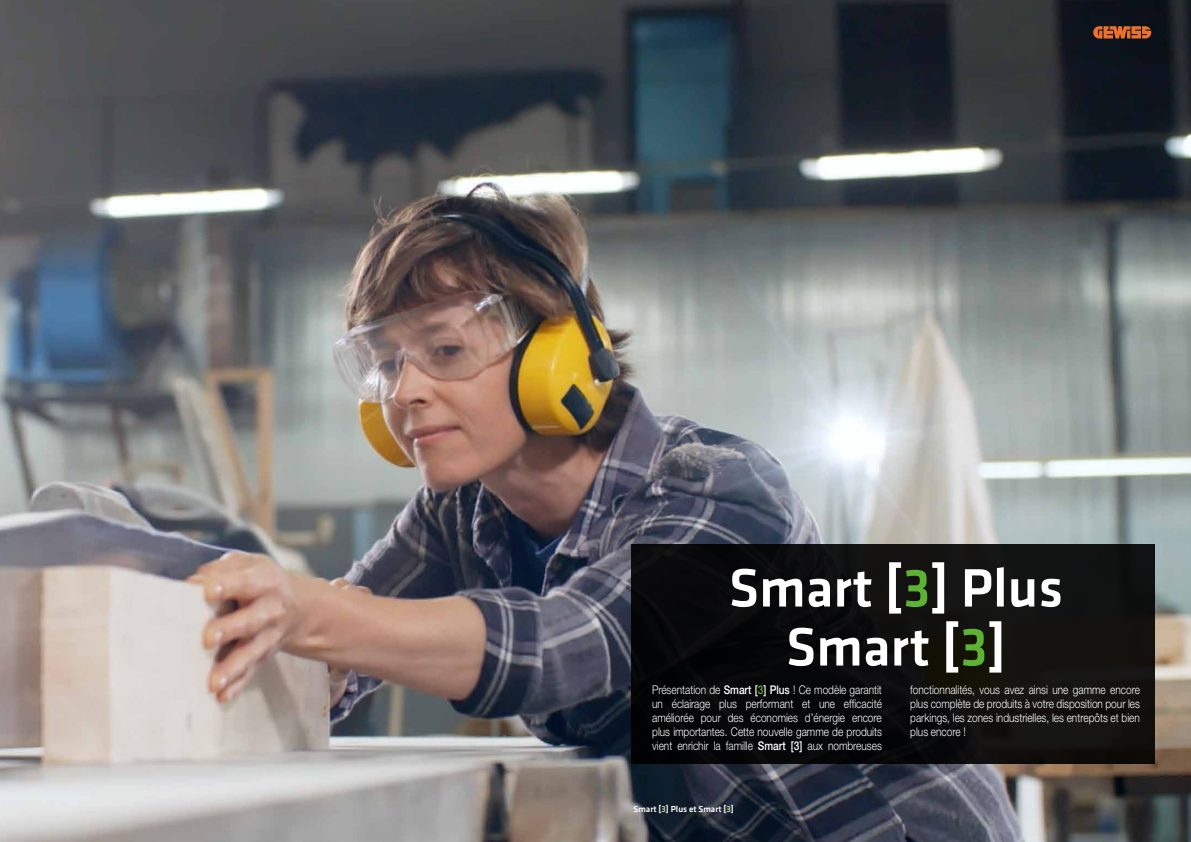
<style>
.page{position:relative;width:1191px;height:842px;background:#fff}
.page>*{position:absolute;margin:0;border:0;box-sizing:border-box;transform-origin:0 0}
.t1{font:500 56px/59px "Klavika";color:#fff;text-align:center}
.t2{font:300 12px/14px "Helvetica Neue LTW1 G";color:#fff;text-align:justify;scale:.84 1}
.t3{font:500 9px "Klavika";color:#fff}
.s1{color:#5db133}
.s2{font-weight:500}
.s3{font-weight:500;color:#5db133}
.s4{color:#bad89c}
</style>
<div class="page">
<img style="left:0;top:0;width:1191px;height:842px">
<div style="left:631px;top:544px;width:524px;height:220px;background:#0e0e0d"></div>
<svg style="left:1093px;top:26px;width:58px;height:13px"></svg>
<h1 class="t1" style="left:729px;top:559px;width:336px">Smart [<span class="s1">3</span>] Plus<br>Smart [<span class="s1">3</span>]</h1>
<p class="t2" style="left:652px;top:683px;width:275px">Présentation de <span class="s2">Smart [</span><span class="s3">3</span><span class="s2">] Plus</span> ! Ce modèle garantit un éclairage plus performant et une efficacité améliorée pour des économies d’énergie encore plus importantes. Cette nouvelle gamme de produits vient enrichir la famille <span class="s2">Smart [3]</span> aux nombreuses</p>
<p class="t2" style="left:910px;top:683px;width:275px">fonctionnalités, vous avez ainsi une gamme encore plus complète de produits à votre disposition pour les parkings, les zones industrielles, les entrepôts et bien plus encore !</p>
<p class="t3" style="left:633px;top:804px;width:102px">Smart [<span class="s4">3</span>] Plus et Smart [<span class="s4">3</span>]</p>
</div>
